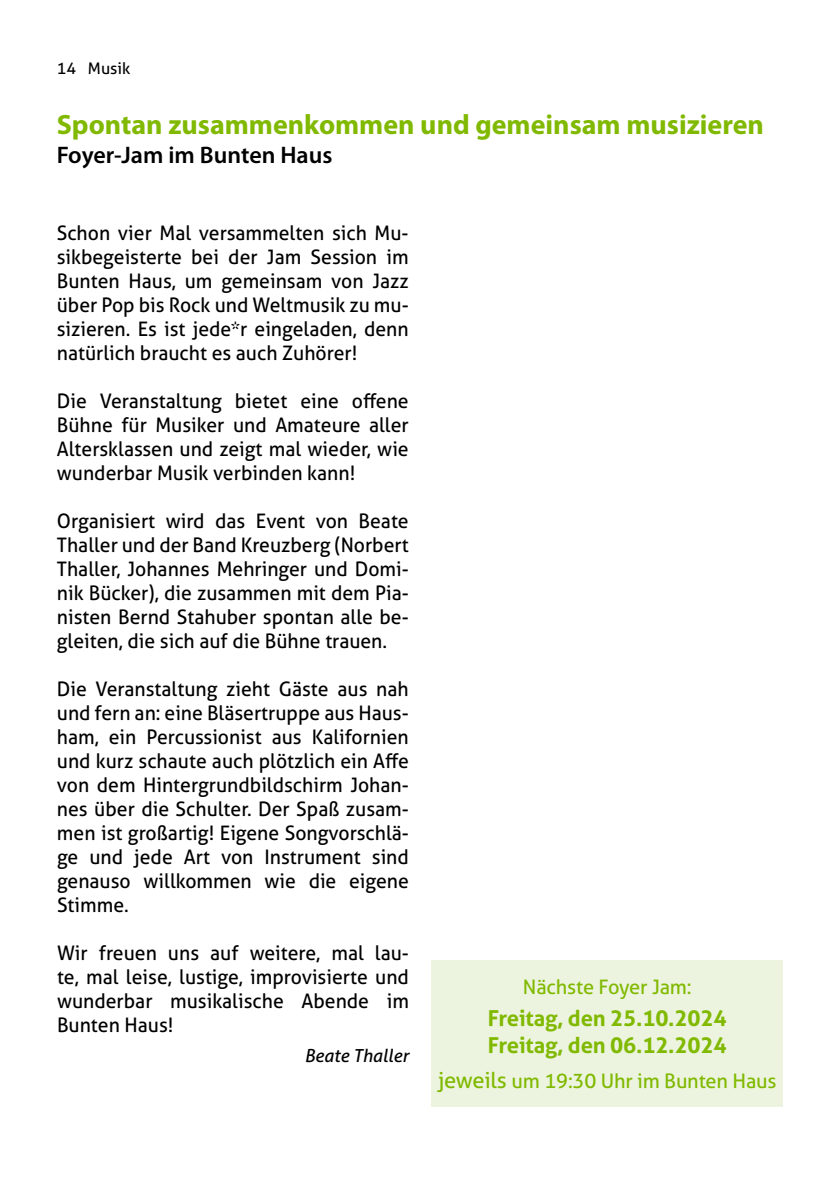
<style>
.page{position:relative;width:840px;height:1191px;background:#fff}
.page>*{position:absolute;margin:0;border:0;box-sizing:border-box;transform-origin:0 0}
.t1{font:700 28px "Myriad Pro";color:#80b900}
.t2{font:600 24px "Myriad Pro";color:#000}
.t3{font:700 22px/26.4px "Aller";letter-spacing:-.01em;color:#80b900}
.t4{font:20px/24px "Aller";color:#000;text-align:justify}
.t5{font:20px "Aller";letter-spacing:-.01em;color:#80b900}
.t6{font:italic 18px "Aller";color:#000}
.t7{font:16px "Aller";color:#000}
.s1{font-size:22px}
</style>
<div class="page">
<div style="left:431px;top:960px;width:351px;height:147px;background:#ecf4df"></div>
<p class="t7" style="left:57px;top:59px;width:75px">14 Musik</p>
<h1 class="t1" style="left:57px;top:107px;width:708px">Spontan zusammenkommen und gemeinsam musizieren</h1>
<p class="t2" style="left:57px;top:140px;width:277px">Foyer-Jam im Bunten Haus</p>
<p class="t4" style="left:57px;top:221px;width:353px">Schon vier Mal versammelten sich Mu&shy;sikbegeisterte bei der Jam Session im Bunten Haus, um gemeinsam von Jazz über Pop bis Rock und Weltmusik zu mu&shy;sizieren. Es ist jede*r eingeladen, denn natürlich braucht es auch Zuhörer!</p>
<p class="t4" style="left:57px;top:389px;width:353px">Die Veranstaltung bietet eine offene Bühne für Musiker und Amateure aller Altersklassen und zeigt mal wieder, wie wunderbar Musik verbinden kann!</p>
<p class="t4" style="left:57px;top:509px;width:353px">Organisiert wird das Event von Beate Thaller und der Band Kreuzberg (Norbert Thaller, Johannes Mehringer und Domi&shy;nik Bücker), die zusammen mit dem Pia&shy;nisten Bernd Stahuber spontan alle be&shy;gleiten, die sich auf die Bühne trauen.</p>
<p class="t4" style="left:57px;top:677px;width:353px">Die Veranstaltung zieht Gäste aus nah und fern an: eine Bläsertruppe aus Haus&shy;ham, ein Percussionist aus Kalifornien und kurz schaute auch plötzlich ein Affe von dem Hintergrundbildschirm Johan&shy;nes über die Schulter. Der Spaß zusam&shy;men ist großartig! Eigene Songvorschlä&shy;ge und jede Art von Instrument sind genauso willkommen wie die eigene Stimme.</p>
<p class="t4" style="left:57px;top:941px;width:353px">Wir freuen uns auf weitere, mal lau&shy;te, mal leise, lustige, improvisierte und wunderbar musikalische Abende im Bunten Haus!</p>
<p class="t6" style="left:304px;top:1044px;width:106px">Beate Thaller</p>
<p class="t5" style="left:522px;top:975px;width:170px">Nächste Foyer Jam:</p>
<p class="t3" style="left:487px;top:1005px;width:240px">Freitag, den 25.10.2024<br>Freitag, den 06.12.2024</p>
<p class="t5" style="left:438px;top:1069px;width:340px"><span class="s1">jeweils</span> um 19:30 Uhr im Bunten Haus</p>
</div>
